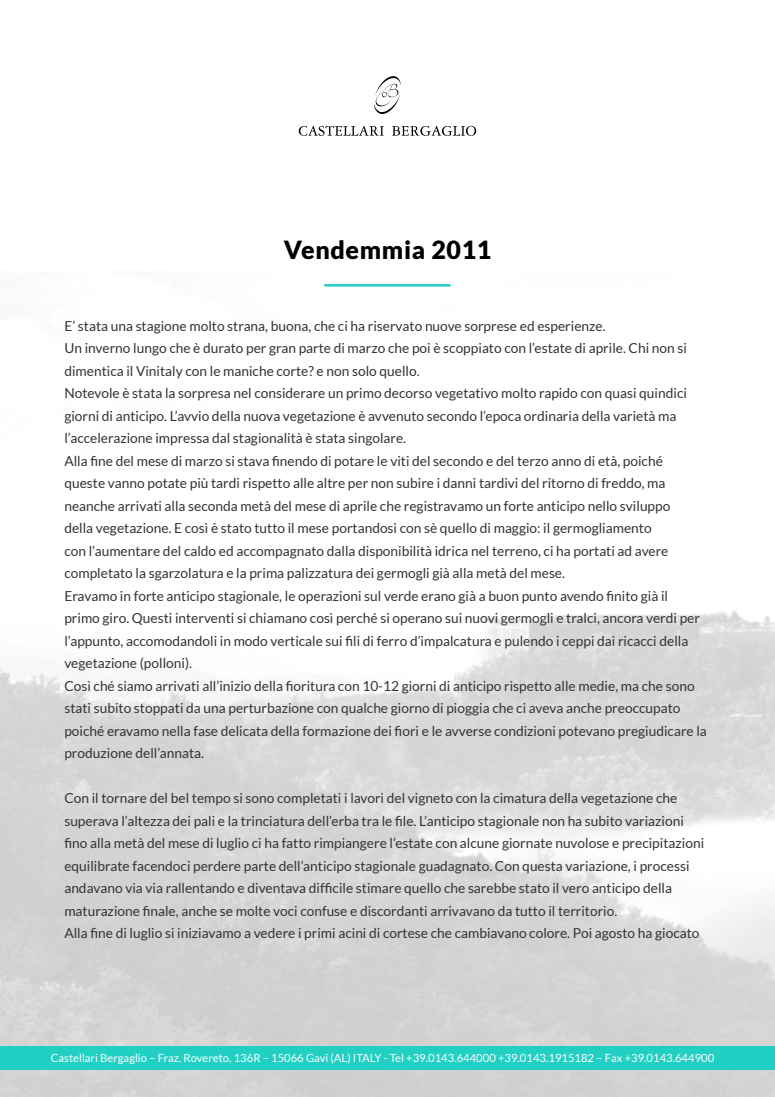
<style>
.page{position:relative;width:775px;height:1097px;background:#fff}
.page>*{position:absolute;margin:0;border:0;box-sizing:border-box;transform-origin:0 0}
.t1{font:900 25px "Lato";letter-spacing:.025em;color:#000}
.t2{font:13.75px/22.5px "Lato";color:#333}
.t3{font:11.25px "Lato";color:#fff}
</style>
<div class="page">
<img style="left:0;top:286px;width:775px;height:810px">
<div style="left:0;top:1045px;width:775px;height:24px;background:#21d0c3"></div>
<svg style="left:392px;top:126px;width:84px;height:10px"></svg>
<svg style="left:374px;top:76px;width:27px;height:38px"></svg>
<svg style="left:299px;top:126px;width:85px;height:10px"></svg>
<hr style="left:324px;top:284px;width:127px;height:2px;background:#21d0c3">
<h1 class="t1" style="left:284px;top:235px;width:209px">Vendemmia 2011</h1>
<p class="t2" style="left:64px;top:314px;width:644px">E’ stata una stagione molto strana, buona, che ci ha riservato nuove sorprese ed esperienze.<br>Un inverno lungo che è durato per gran parte di marzo che poi è scoppiato con l’estate di aprile. Chi non si dimentica il Vinitaly con le maniche corte? e non solo quello.<br>Notevole è stata la sorpresa nel considerare un primo decorso vegetativo molto rapido con quasi quindici giorni di anticipo. L’avvio della nuova vegetazione è avvenuto secondo l’epoca ordinaria della varietà ma l’accelerazione impressa dal stagionalità è stata singolare.<br>Alla fine del mese di marzo si stava finendo di potare le viti del secondo e del terzo anno di età, poiché queste vanno potate più tardi rispetto alle altre per non subire i danni tardivi del ritorno di freddo, ma neanche arrivati alla seconda metà del mese di aprile che registravamo un forte anticipo nello sviluppo<br>della vegetazione. E così è stato tutto il mese portandosi con sè quello di maggio: il germogliamento<br>con l’aumentare del caldo ed accompagnato dalla disponibilità idrica nel terreno, ci ha portati ad avere completato la sgarzolatura e la prima palizzatura dei germogli già alla metà del mese.<br>Eravamo in forte anticipo stagionale, le operazioni sul verde erano già a buon punto avendo finito già il primo giro. Questi interventi si chiamano così perché si operano sui nuovi germogli e tralci, ancora verdi per l’appunto, accomodandoli in modo verticale sui fili di ferro d’impalcatura e pulendo i ceppi dai ricacci della vegetazione (polloni).<br>Così ché siamo arrivati all’inizio della fioritura con 10-12 giorni di anticipo rispetto alle medie, ma che sono stati subito stoppati da una perturbazione con qualche giorno di pioggia che ci aveva anche preoccupato poiché eravamo nella fase delicata della formazione dei fiori e le avverse condizioni potevano pregiudicare la produzione dell’annata.</p>
<p class="t2" style="left:64px;top:787px;width:641px">Con il tornare del bel tempo si sono completati i lavori del vigneto con la cimatura della vegetazione che superava l’altezza dei pali e la trinciatura dell’erba tra le file. L’anticipo stagionale non ha subito variazioni fino alla metà del mese di luglio ci ha fatto rimpiangere l’estate con alcune giornate nuvolose e precipitazioni equilibrate facendoci perdere parte dell’anticipo stagionale guadagnato. Con questa variazione, i processi andavano via via rallentando e diventava difficile stimare quello che sarebbe stato il vero anticipo della maturazione finale, anche se molte voci confuse e discordanti arrivavano da tutto il territorio.<br>Alla fine di luglio si iniziavamo a vedere i primi acini di cortese che cambiavano colore. Poi agosto ha giocato</p>
<p class="t3" style="left:51px;top:1051px;width:665px">Castellari Bergaglio – Fraz. Rovereto, 136R – 15066 Gavi (AL) ITALY - Tel +39.0143.644000 +39.0143.1915182 – Fax +39.0143.644900</p>
</div>
